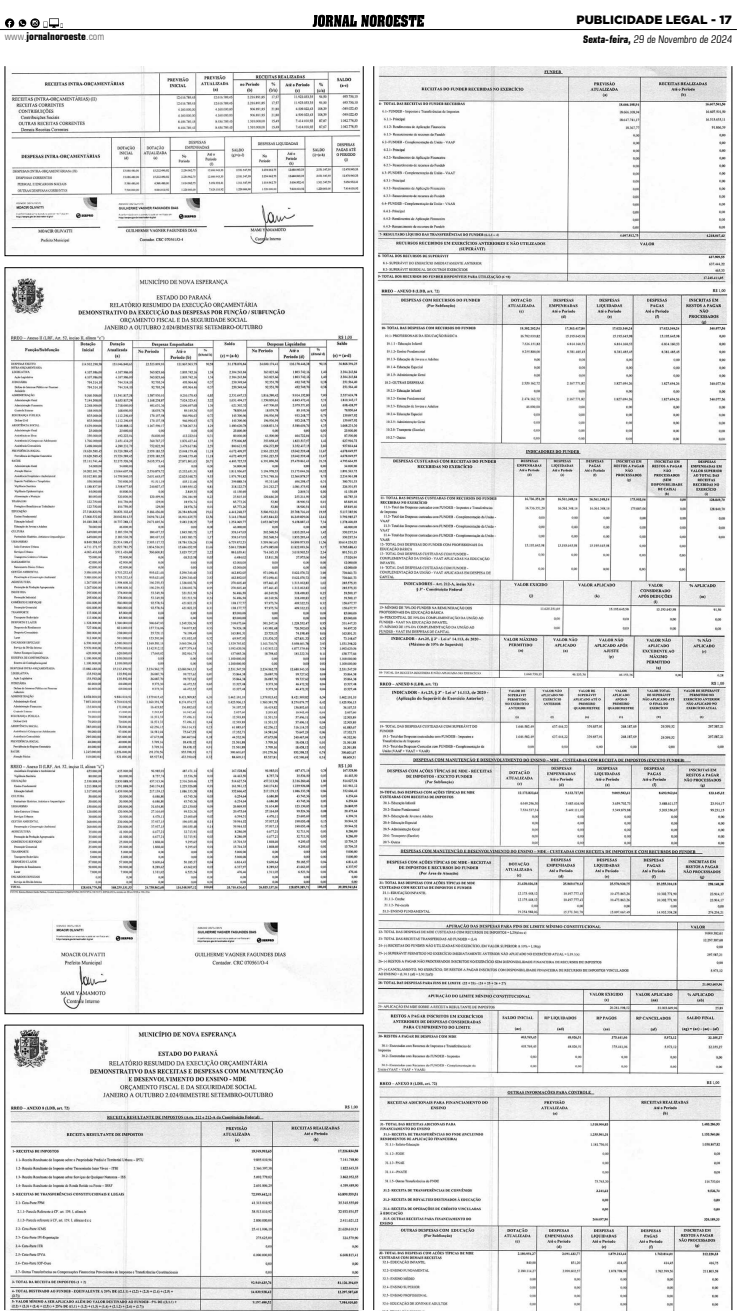
<style>
.page{position:relative;width:737px;height:1315px;background:#fff}
.page>*{position:absolute;margin:0;border:0;box-sizing:border-box;transform-origin:0 0}
.t1{font:900 12.08px "Gotham";color:#000}
.t2{font:condensed 10.5px "Square 721 BT";color:#000}
.t3{font:700 condensed 10.5px "Square 721 BT";color:#000}
.s1{font-weight:400;color:#706f6f}
.s2{font-weight:700}
</style>
<div class="page">
<svg style="left:312px;top:15px;width:112px;height:12px"></svg>
<hr style="left:0;top:29px;width:737px;height:1px;background:#000">
<svg style="left:30px;top:18px;width:10px;height:10px"></svg>
<svg style="left:33px;top:18px;width:30px;height:10px"></svg>
<svg style="left:5px;top:18px;width:22px;height:10px"></svg>
<img style="left:8px;top:68px;width:353px;height:186px">
<div style="left:5px;top:66px;width:358px;height:190px;border:1px solid #000"></div>
<img style="left:7px;top:269px;width:351px;height:743px">
<img style="left:7px;top:1027px;width:354px;height:281px">
<img style="left:374px;top:66px;width:357px;height:1244px">
<hr style="left:373px;top:66px;width:1px;height:1244px;background:#000">
<hr style="left:731px;top:66px;width:1px;height:1244px;background:#000">
<p class="t1" style="left:576px;top:12px;width:157px">PUBLICIDADE LEGAL - 17</p>
<p class="t3" style="left:5px;top:30px;width:101px"><span class="s1">www.</span>jornalnoroeste<span class="s1">.com</span></p>
<p class="t2" style="left:583px;top:33px;width:152px"><span class="s2">Sexta-feira,</span> 29 de Novembro de 2024</p>
</div>
